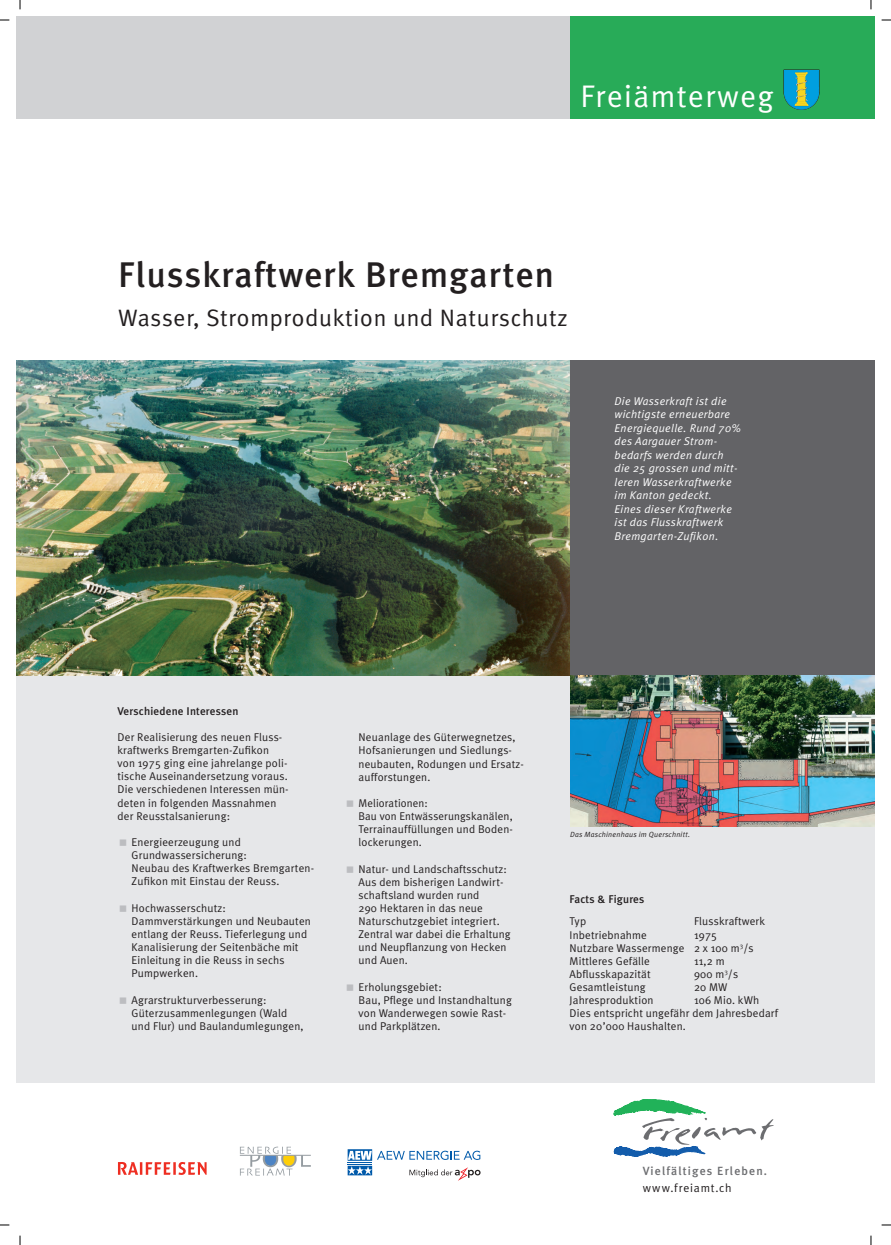
<style>
.page{position:relative;width:891px;height:1245px;background:#fff}
.page>*{position:absolute;margin:0;border:0;box-sizing:border-box;transform-origin:0 0}
.t1{font:500 35.62px "Meta Plus";letter-spacing:.03em;color:#231f20}
.t2{font:31.25px "Meta Plus Normal";letter-spacing:.045em;color:#fff}
.t3{font:23.75px "Meta Plus Normal";letter-spacing:.03em;color:#231f20}
.t4{font:500 11.88px "Meta Plus";letter-spacing:.095em;color:#6c6d70}
.t5{font:11.88px "Meta Plus Normal";letter-spacing:.065em;color:#231f20}
.t6{font:11.25px/13.1px "Meta Plus Normal";letter-spacing:.015em;color:#231f20}
.t7{font:italic 11.25px/13.5px "Meta Plus Normal";letter-spacing:.03em;color:#fff}
.t8{font:500 11.25px "Meta Plus";letter-spacing:.015em;color:#231f20}
.t9{font:italic 7.5px "Meta Plus Normal";letter-spacing:.03em;color:#231f20}
</style>
<div class="page">
<div style="left:16px;top:16px;width:553px;height:103px;background:#d1d2d4"></div>
<div style="left:569px;top:16px;width:305px;height:103px;background:#28ab58"></div>
<svg style="left:783px;top:70px;width:36px;height:40px"></svg>
<svg style="left:614px;top:1099px;width:159px;height:57px"></svg>
<svg style="left:240px;top:1146px;width:71px;height:29px"></svg>
<div style="left:16px;top:676px;width:858px;height:407px;background:#e6e7e9"></div>
<svg style="left:118px;top:1162px;width:88px;height:13px"></svg>
<img style="left:16px;top:360px;width:554px;height:316px">
<div style="left:570px;top:360px;width:304px;height:316px;background:#636366"></div>
<img style="left:570px;top:676px;width:304px;height:150px">
<svg style="left:347px;top:1149px;width:133px;height:32px"></svg>
<svg style="left:0;top:1224px;width:9px;height:2px"></svg>
<svg style="left:881px;top:1224px;width:9px;height:2px"></svg>
<h2 class="t2" style="left:580px;top:78px;width:195px">Freiämterweg</h2>
<h1 class="t1" style="left:118px;top:254px;width:437px">Flusskraftwerk Bremgarten</h1>
<h3 class="t3" style="left:118px;top:304px;width:451px">Wasser, Stromproduktion und Naturschutz</h3>
<p class="t7" style="left:614px;top:394px;width:128px">Die Wasserkraft ist die wichtigste erneuerbare<br>Energiequelle. Rund 70% des Aargauer Strom&shy;bedarfs werden durch die 25 grossen und mitt&shy;leren Wasserkraftwerke im Kanton gedeckt.<br>Eines dieser Kraftwerke ist das Flusskraftwerk<br>Bremgarten-Zufikon.</p>
<p class="t8" style="left:117px;top:704px;width:122px">Verschiedene Interessen</p>
<p class="t6" style="left:117px;top:730px;width:173px">Der Realisierung des neuen Fluss&shy;kraftwerks Bremgarten-Zufikon von 1975 ging eine jahrelange poli&shy;tische Auseinandersetzung voraus.<br>Die verschiedenen Interessen mün&shy;deten in folgenden Massnahmen der Reusstalsanierung:</p>
<p class="t6" style="left:132px;top:835px;width:184px">Energieerzeugung und<br>Grundwassersicherung:<br>Neubau des Kraftwerkes Bremgarten-<br>Zufikon mit Einstau der Reuss.</p>
<p class="t6" style="left:132px;top:901px;width:181px">Hochwasserschutz:<br>Dammverstärkungen und Neubauten entlang der Reuss. Tieferlegung und<br>Kanalisierung der Seitenbäche mit<br>Einleitung in die Reuss in sechs<br>Pumpwerken.</p>
<p class="t6" style="left:132px;top:993px;width:173px">Agrarstrukturverbesserung:<br>Güterzusammenlegungen (Wald und Flur) und Baulandumlegungen,</p>
<p class="t6" style="left:358px;top:731px;width:167px">Neuanlage des Güterwegnetzes,<br>Hofsanierungen und Siedlungs&shy;neubauten, Rodungen und Ersatz&shy;aufforstungen.</p>
<p class="t6" style="left:358px;top:796px;width:156px">Meliorationen:<br>Bau von Entwässerungskanälen,<br>Terrainauffüllungen und Boden&shy;lockerungen.</p>
<p class="t6" style="left:358px;top:862px;width:154px">Natur- und Landschaftsschutz:<br>Aus dem bisherigen Landwirt&shy;schaftsland wurden rund<br>290 Hektaren in das neue<br>Naturschutzgebiet integriert.<br>Zentral war dabei die Erhaltung und Neupflanzung von Hecken und Auen.</p>
<p class="t6" style="left:358px;top:980px;width:155px">Erholungsgebiet:<br>Bau, Pflege und Instandhaltung von Wanderwegen sowie Rast&shy;und Parkplätzen.</p>
<p class="t9" style="left:570px;top:830px;width:121px">Das Maschinenhaus im Querschnitt.</p>
<p class="t8" style="left:569px;top:892px;width:76px">Facts &amp; Figures</p>
<p class="t6" style="left:569px;top:915px;width:18px">Typ</p>
<p class="t6" style="left:694px;top:915px;width:73px">Flusskraftwerk</p>
<p class="t6" style="left:569px;top:928px;width:79px">Inbetriebnahme</p>
<p class="t6" style="left:569px;top:928px;width:185px;text-indent:124px">1975<br>Nutzbare Wassermenge 2 x 100 m<sup>3</sup>/s<br>Mittleres Gefälle</p>
<p class="t6" style="left:694px;top:954px;width:32px">11,2 m</p>
<p class="t6" style="left:569px;top:967px;width:83px">Abflusskapazität</p>
<p class="t6" style="left:694px;top:967px;width:46px">900 m<sup>3</sup>/s</p>
<p class="t6" style="left:569px;top:980px;width:78px">Gesamtleistung</p>
<p class="t6" style="left:694px;top:980px;width:35px">20 MW</p>
<p class="t6" style="left:569px;top:993px;width:85px">Jahresproduktion</p>
<p class="t6" style="left:569px;top:993px;width:210px;text-indent:124px">106 Mio. kWh<br>Dies entspricht ungefähr dem Jahresbedarf von 20’000 Haushalten.</p>
<p class="t4" style="left:642px;top:1164px;width:126px">Vielfältiges Erleben.</p>
<p class="t5" style="left:642px;top:1181px;width:90px">www.freiamt.ch</p>
</div>
